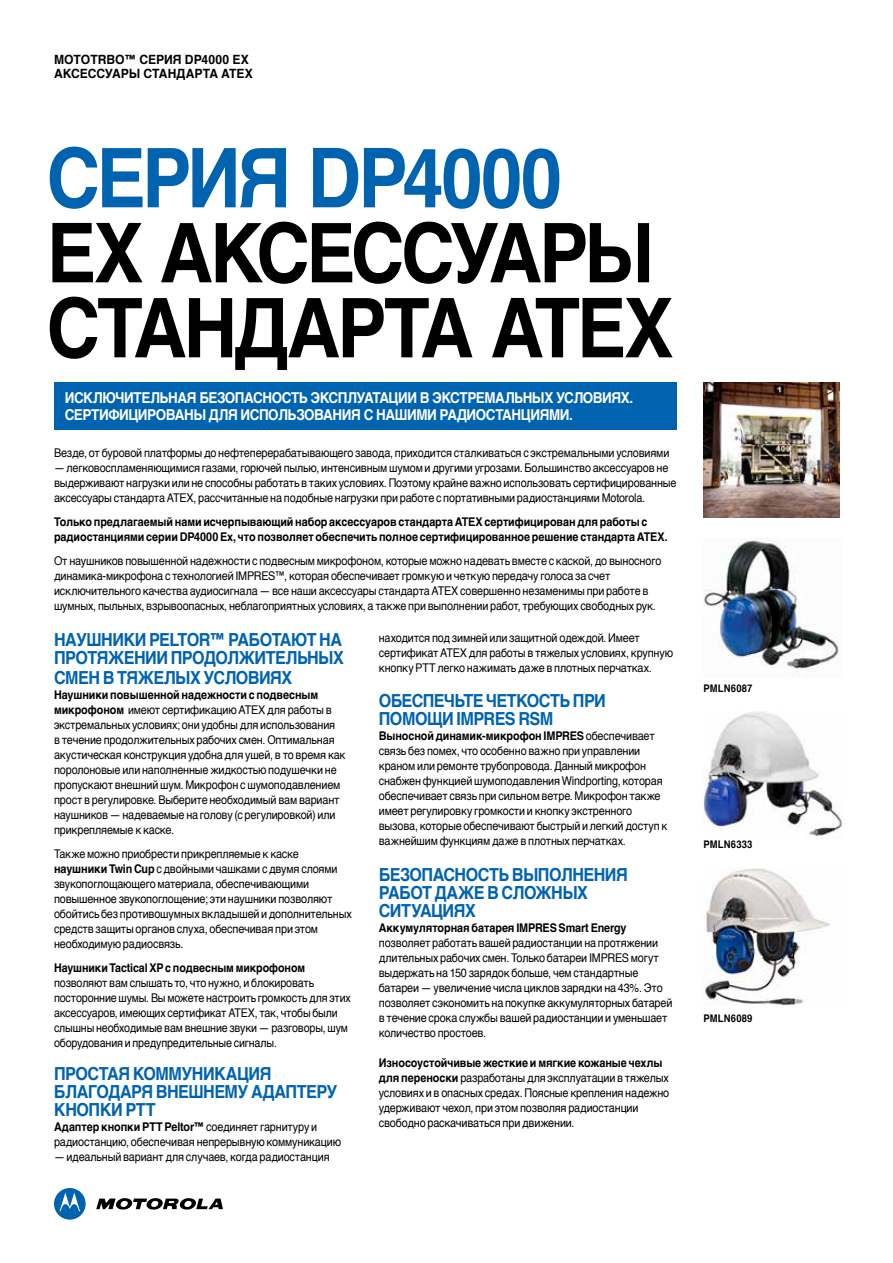
<style>
.page{position:relative;width:893px;height:1263px;background:#fff}
.page>*{position:absolute;margin:0;border:0;box-sizing:border-box;transform-origin:0 0}
.t1{font:700 82.5px/75px "Helvetica";letter-spacing:-.05em;color:#000;scale:.9 1}
.t2{font:700 82.5px "Helvetica";letter-spacing:-.045em;color:#0063b0;scale:.9 1}
.t3{font:700 18px/18px "Helvetica";letter-spacing:-.03em;color:#0063b0;scale:.9 1}
.t4{font:700 15px "Helvetica";letter-spacing:-.03em;color:#fff;scale:.9 1}
.t5{font:700 12.75px/14.2px "Helvetica";color:#000;scale:.95 1}
.t6{font:12px/15px "Helvetica";letter-spacing:-.015em;color:#000;scale:.9 1}
.t7{font:12px/15px "Helvetica";letter-spacing:-.015em;color:#000;scale:.89 1}
.t8{font:700 12px/15px "Helvetica";letter-spacing:-.005em;color:#000;scale:.9 1}
.t9{font:700 12px "Helvetica";letter-spacing:-.005em;color:#000;scale:.89 1}
.t10{font:700 10.5px "Helvetica";letter-spacing:.02em;color:#000;scale:.9 1}
.s1{font-weight:700}
</style>
<div class="page">
<img style="left:704px;top:382px;width:136px;height:135px">
<div style="left:54px;top:382px;width:623px;height:47px;background:#0063b0"></div>
<svg style="left:96px;top:1198px;width:127px;height:12px"></svg>
<div style="left:54px;top:1188px;width:32px;height:31px;background:#0063b0;border-radius:50%"></div>
<svg style="left:60px;top:1192px;width:20px;height:19px"></svg>
<img style="left:704px;top:539px;width:135px;height:137px">
<img style="left:704px;top:869px;width:126px;height:137px">
<img style="left:704px;top:712px;width:139px;height:126px">
<p class="t5" style="left:54px;top:52px;width:211px">MOTOTRBO™ СЕРИЯ DP4000 Ex<br>АКСЕССУАРЫ СТАНДАРТА ATEX</p>
<h1 class="t2" style="left:46px;top:112px;width:574px">СЕРИЯ DP4000</h1>
<h1 class="t1" style="left:46px;top:217px;width:698px">Ex АКСЕССУАРЫ<br>СТАНДАРТА ATEX</h1>
<p class="t4" style="left:65px;top:386px;width:126px">Исключительная</p>
<p class="t4" style="left:199px;top:386px;width:185px">безопасность эксплуата</p>
<p class="t4" style="left:389px;top:386px;width:69px">ции в экстре</p>
<p class="t4" style="left:484px;top:386px;width:167px">мальных условиях.</p>
<p class="t4" style="left:65px;top:402px;width:21px">Серти</p>
<p class="t4" style="left:108px;top:402px;width:87px">фицированы</p>
<p class="t4" style="left:209px;top:402px;width:139px">для использования</p>
<p class="t4" style="left:364px;top:402px;width:96px">с нашими ради</p>
<p class="t4" style="left:476px;top:402px;width:22px">остан</p>
<p class="t4" style="left:521px;top:402px;width:59px">циями.</p>
<p class="t6" style="left:54px;top:445px;width:685px">Везде, от буровой платформы до нефтеперерабатывающего завода, приходится сталкиваться с экстремальными условиями</p>
<p class="t6" style="left:54px;top:460px;width:693px">— легковоспламеняющимися газами, горючей пылью, интенсивным шумом и другими угрозами. Большинство аксессуаров не выдерживают нагрузки или не способны работать в таких условиях. Поэтому крайне важно использовать сертифицированные аксессуары стандарта ATEX, рассчитанные на подобные нагрузки при работе с портативными радиостанциями Motorola.</p>
<p class="t8" style="left:54px;top:514px;width:683px">Только предлагаемый нами исчерпывающий набор аксессуаров стандарта ATEX сертифицирован для работы с радиостанциями серии DP4000 Ex, что позволяет обеспечить полное сертифицированное решение стандарта ATEX.</p>
<p class="t6" style="left:54px;top:553px;width:676px">От наушников повышенной надежности с подвесным микрофоном, которые можно надевать вместе с каской, до выносного динамика-микрофона с технологией IMPRES™, которая обеспечивает громкую и четкую передачу голоса за счет исключительного качества аудиосигнала — все наши аксессуары стандарта ATEX совершенно незаменимы при работе в шумных, пыльных, взрывоопасных, неблагоприятных условиях, а также при выполнении работ, требующих свободных рук.</p>
<h2 class="t3" style="left:54px;top:631px;width:323px;line-height:18.8px;text-align:justify">НАУШНИКИ PELTOR™ РАБОТАЮТ НА ПРОТЯЖЕНИИ ПРОДОЛЖИТЕЛЬНЫХ СМЕН В ТЯЖЕЛЫХ УСЛОВ</h2>
<h2 class="t3" style="left:259px;top:669px;width:38px">ИЯХ</h2>
<p class="t6" style="left:54px;top:687px;width:326px"><span class="s1">Наушники повышенной надежности с подвесным микрофоном</span> имеют сертификацию ATEX для работы в экстремальных условиях; они удобны для использования<br>в течение продолжительных рабочих смен. Оптимальная акустическая конструкция удобна для ушей, в то время как поролоновые или наполненные жидкостью подушечки не пропускают внешний шум. Микрофон с шумоподавлением прост в регулировке. Выберите необходимый вам вариант наушников — надеваемые на голову (с регулировкой) или прикрепляемые к каске.</p>
<p class="t6" style="left:54px;top:846px;width:332px">Также можно приобрести прикрепляемые к каске <span class="s1">наушники Twin Cup</span> с двойными чашками с двумя слоями звукопоглощающего материала, обеспечивающими повышенное звукопоглощение; эти наушники позволяют обойтись без противошумных вкладышей и дополнительных средств защиты органов слуха, обеспечивая при этом необходимую радиосвязь.</p>
<p class="t9" style="left:54px;top:958px;width:284px">Наушники Tactical XP с подвесным микрофоном</p>
<p class="t7" style="left:54px;top:975px;width:335px">позволяют вам слышать то, что нужно, и блокировать посторонние шумы. Вы можете настроить громкость для этих аксессуаров, имеющих сертификат ATEX, так, чтобы были слышны необходимые вам внешние звуки — разговоры, шум оборудования и предупредительные сигналы.</p>
<h2 class="t3" style="left:54px;top:1065px;width:114px">ПРОСТАЯ КОММ</h2>
<h2 class="t3" style="left:54px;top:1065px;width:316px;text-indent:127px">УНИКАЦИЯ<br>БЛАГОДАРЯ ВНЕШНЕМУ АДАПТЕРУ<br>КНОП КИ РТТ</h2>
<p class="t6" style="left:54px;top:1119px;width:320px"><span class="s1">Адаптер кнопки РТТ Peltor™</span> соединяет гарнитуру и радиостанцию, обеспечивая непрерывную коммуникацию</p>
<p class="t6" style="left:54px;top:1149px;width:308px">— идеальный вариант для случаев, когда радиостанция</p>
<p class="t6" style="left:379px;top:630px;width:329px">находится под зимней или защитной одеждой. Имеет сертификат ATEX для работы в тяжелых условиях, крупную кнопку РТТ легко нажимать даже в плотных перчатках.</p>
<h2 class="t3" style="left:379px;top:692px;width:254px">ОБЕСПЕЧЬТЕ ЧЕТКОСТЬ ПРИ<br>ПОМО</h2>
<h2 class="t3" style="left:427px;top:710px;width:142px">ЩИ IMPRES RSM</h2>
<p class="t6" style="left:379px;top:729px;width:322px"><span class="s1">Выносной динамик-микрофон IMPRES</span> обеспечивает связь без помех, что особенно важно при управлении краном или ремонте трубопровода. Данный микрофон снабжен функцией шумоподавления Windporting, которая обеспечивает связь при сильном ветре. Микрофон также имеет регулировку громкости и кнопку экстренного вызова, которые обеспечивают быстрый и легкий доступ к важнейшим функциям даже в плотных перчатках.</p>
<h2 class="t3" style="left:379px;top:866px;width:190px">БЕЗОПАСНОСТЬ ВЫПОЛ</h2>
<h2 class="t3" style="left:379px;top:866px;width:278px;text-indent:194px">НЕНИЯ<br>РАБОТ ДАЖЕ В СЛОЖНЫХ<br>СИТУАЦИЯХ</h2>
<p class="t8" style="left:379px;top:920px;width:277px">Аккумуляторная батарея IMPRES Smart Energy</p>
<p class="t6" style="left:379px;top:936px;width:328px">позволяет работать вашей радиостанции на протяжении длительных рабочих смен. Только батареи IMPRES могут выдержать на 150 зарядок больше, чем стандартные батареи — увеличение числа циклов зарядки на 43%. Это позволяет сэкономить на покупке аккумуляторных батарей в течение срока службы вашей радиостанции и уменьшает количество простоев.</p>
<p class="t6" style="left:379px;top:1056px;width:324px"><span class="s1">Износоустойчивые жесткие и мягкие кожаные чехлы для переноски</span> разработаны для эксплуатации в тяжелых условиях и в опасных средах. Поясные крепления надежно удерживают чехол, при этом позволяя радиостанции свободно раскачиваться при движении.</p>
<p class="t10" style="left:704px;top:679px;width:56px">PMLN6087</p>
<p class="t10" style="left:704px;top:835px;width:56px">PMLN6333</p>
<p class="t10" style="left:704px;top:1009px;width:56px">PMLN6089</p>
</div>
